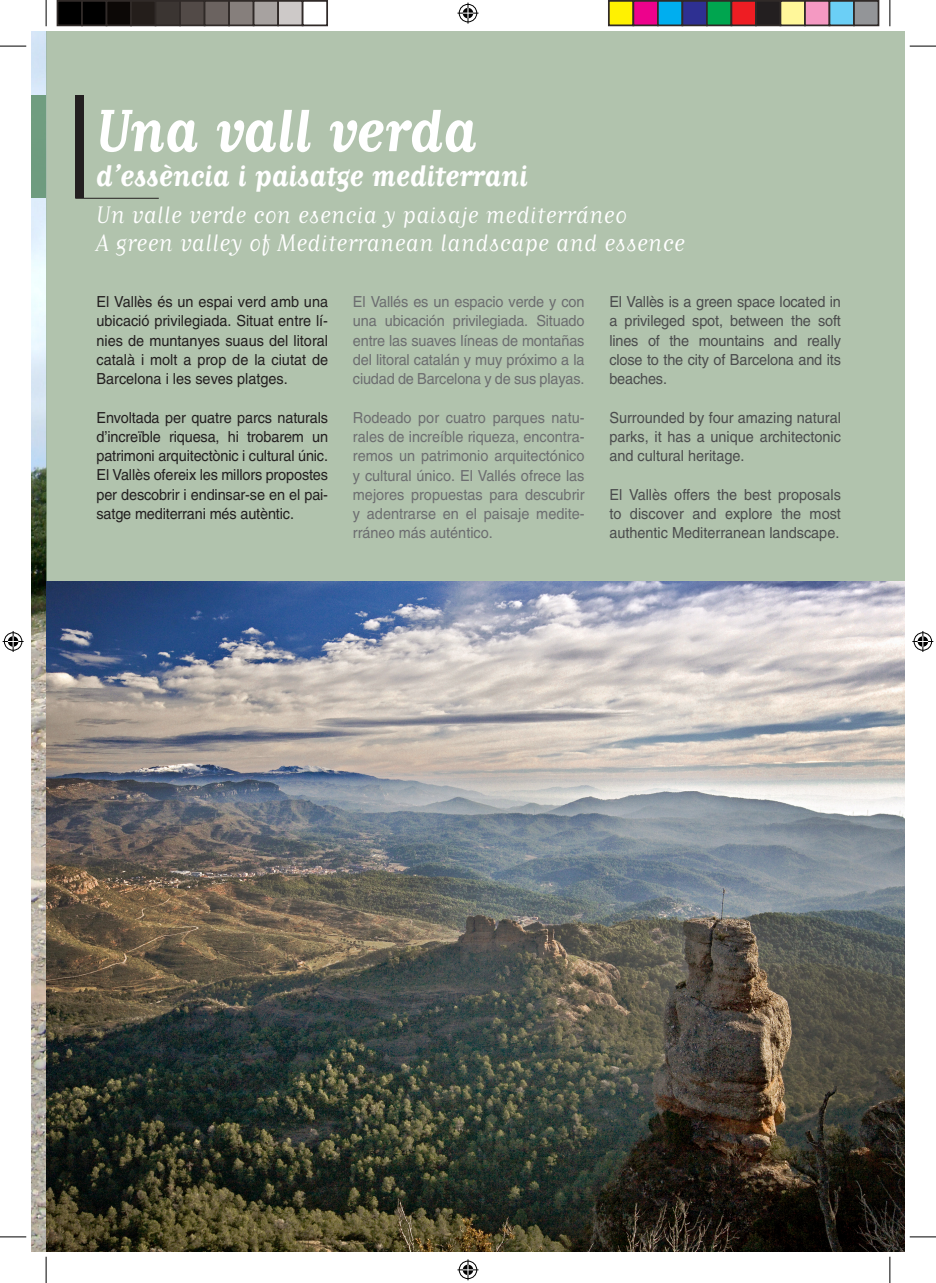
<style>
.page{position:relative;width:936px;height:1283px;background:#fff}
.page>*{position:absolute;margin:0;border:0;box-sizing:border-box;transform-origin:0 0}
.t1{font:700 70px "Matrix Script";color:#fff;scale:.94 1}
.t2{font:700 35px "Matrix Script";color:#fff;scale:.94 1}
.t3{font:28px/28px "Matrix Script";color:#fff}
.t4{font:15.22px/19.2px "Helvetica";letter-spacing:-.005em;color:#6c6d70;text-align:justify;scale:.95 1}
.t5{font:15.22px/19.2px "Helvetica";letter-spacing:-.005em;color:#231f20;text-align:justify;scale:.95 1}
.t6{font:15.22px/19.2px "Helvetica";color:#4b4c4d;text-align:justify;scale:.95 1}
</style>
<div class="page">
<img style="left:31px;top:31px;width:15px;height:1221px">
<div style="left:46px;top:31px;width:858px;height:551px;background:#b1c3ad"></div>
<div style="left:75px;top:96px;width:8px;height:102px;background:#231f20"></div>
<hr style="left:75px;top:198px;width:84px;height:1px;background:#231f20">
<img style="left:46px;top:582px;width:858px;height:670px">
<div style="left:31px;top:96px;width:15px;height:102px;background:#6f9c80"></div>
<svg style="left:0;top:46px;width:26px;height:1px"></svg>
<svg style="left:909px;top:46px;width:26px;height:1px"></svg>
<svg style="left:0;top:1236px;width:26px;height:1px"></svg>
<svg style="left:909px;top:1236px;width:26px;height:1px"></svg>
<svg style="left:46px;top:0;width:1px;height:26px"></svg>
<svg style="left:46px;top:1256px;width:1px;height:27px"></svg>
<svg style="left:889px;top:0;width:1px;height:26px"></svg>
<svg style="left:889px;top:1256px;width:1px;height:27px"></svg>
<svg style="left:457px;top:3px;width:21px;height:21px"></svg>
<svg style="left:457px;top:1259px;width:21px;height:21px"></svg>
<svg style="left:3px;top:631px;width:21px;height:21px"></svg>
<svg style="left:912px;top:631px;width:21px;height:21px"></svg>
<div style="left:57px;top:1px;width:25px;height:24px;background:#000"></div>
<div style="left:57px;top:0;width:26px;height:26px;border:2px solid #302a28"></div>
<div style="left:82px;top:1px;width:24px;height:24px;background:#000"></div>
<div style="left:81px;top:0;width:26px;height:26px;border:2px solid #302a28"></div>
<div style="left:106px;top:1px;width:25px;height:24px;background:#0c0806"></div>
<div style="left:106px;top:0;width:26px;height:26px;border:2px solid #302a28"></div>
<div style="left:131px;top:1px;width:24px;height:24px;background:#241e1b"></div>
<div style="left:130px;top:0;width:26px;height:26px;border:2px solid #302a28"></div>
<div style="left:155px;top:1px;width:25px;height:24px;background:#3b3532"></div>
<div style="left:155px;top:0;width:26px;height:26px;border:2px solid #302a28"></div>
<div style="left:180px;top:1px;width:24px;height:24px;background:#524a47"></div>
<div style="left:179px;top:0;width:26px;height:26px;border:2px solid #302a28"></div>
<div style="left:204px;top:1px;width:25px;height:24px;background:#6b6360"></div>
<div style="left:204px;top:0;width:26px;height:26px;border:2px solid #302a28"></div>
<div style="left:229px;top:1px;width:24px;height:24px;background:#867f7c"></div>
<div style="left:228px;top:0;width:26px;height:26px;border:2px solid #302a28"></div>
<div style="left:253px;top:1px;width:25px;height:24px;background:#a7a2a0"></div>
<div style="left:253px;top:0;width:26px;height:26px;border:2px solid #302a28"></div>
<div style="left:278px;top:1px;width:24px;height:24px;background:#cdc9c8"></div>
<div style="left:277px;top:0;width:26px;height:26px;border:2px solid #302a28"></div>
<div style="left:302px;top:0;width:26px;height:26px;border:2px solid #302a28"></div>
<div style="left:609px;top:1px;width:24px;height:24px;background:#fff101"></div>
<div style="left:608px;top:0;width:26px;height:26px;border:2px solid #302a28"></div>
<div style="left:633px;top:1px;width:25px;height:24px;background:#ed028c"></div>
<div style="left:632px;top:0;width:26px;height:26px;border:2px solid #302a28"></div>
<div style="left:658px;top:1px;width:24px;height:24px;background:#00aeef"></div>
<div style="left:657px;top:0;width:26px;height:26px;border:2px solid #302a28"></div>
<div style="left:682px;top:1px;width:25px;height:24px;background:#2e3092"></div>
<div style="left:681px;top:0;width:26px;height:26px;border:2px solid #302a28"></div>
<div style="left:707px;top:1px;width:24px;height:24px;background:#00a54f"></div>
<div style="left:706px;top:0;width:26px;height:26px;border:2px solid #302a28"></div>
<div style="left:731px;top:1px;width:25px;height:24px;background:#ee1d23"></div>
<div style="left:730px;top:0;width:26px;height:26px;border:2px solid #302a28"></div>
<div style="left:756px;top:1px;width:24px;height:24px;background:#231f20"></div>
<div style="left:755px;top:0;width:26px;height:26px;border:2px solid #302a28"></div>
<div style="left:780px;top:1px;width:25px;height:24px;background:#fff79a"></div>
<div style="left:779px;top:0;width:26px;height:26px;border:2px solid #302a28"></div>
<div style="left:805px;top:1px;width:24px;height:24px;background:#f499c2"></div>
<div style="left:804px;top:0;width:26px;height:26px;border:2px solid #302a28"></div>
<div style="left:829px;top:1px;width:25px;height:24px;background:#6bcff6"></div>
<div style="left:828px;top:0;width:26px;height:26px;border:2px solid #302a28"></div>
<div style="left:854px;top:1px;width:24px;height:24px;background:#939598"></div>
<div style="left:853px;top:0;width:26px;height:26px;border:2px solid #302a28"></div>
<h1 class="t1" style="left:96px;top:96px;width:407px">Una vall verda</h1>
<h2 class="t2" style="left:96px;top:158px;width:461px">d’essència i paisatge mediterrani</h2>
<h3 class="t3" style="left:96px;top:200px;width:590px">Un valle verde con esencia y paisaje mediterráneo<br>A green valley of Mediterranean landscape and essence</h3>
<p class="t5" style="left:96px;top:292px;width:245px">El Vallès és un espai verd amb una ubicació privilegiada. Situat entre lí&shy;nies de muntanyes suaus del litoral català i molt a prop de la ciutat de Barcelona i les seves platges.</p>
<p class="t5" style="left:96px;top:408px;width:245px">Envoltada per quatre parcs naturals d’increïble riquesa, hi trobarem un patrimoni arquitectònic i cultural únic.<br>El Vallès ofereix les millors propostes per descobrir i endinsar-se en el pai&shy;satge mediterrani més autèntic.</p>
<p class="t4" style="left:353px;top:292px;width:245px">El Vallés es un espacio verde y con una ubicación privilegiada. Situado entre las suaves líneas de montañas del litoral catalán y muy próximo a la ciudad de Barcelona y de sus playas.</p>
<p class="t4" style="left:353px;top:408px;width:245px">Rodeado por cuatro parques natu&shy;rales de increíble riqueza, encontra&shy;remos un patrimonio arquitectónico y cultural único. El Vallés ofrece las mejores propuestas para descubrir y adentrarse en el paisaje medite&shy;rráneo más auténtico.</p>
<p class="t6" style="left:609px;top:292px;width:245px">El Vallès is a green space located in a privileged spot, between the soft lines of the mountains and really close to the city of Barcelona and its beaches.</p>
<p class="t6" style="left:609px;top:408px;width:245px">Surrounded by four amazing natural parks, it has a unique architectonic and cultural heritage.</p>
<p class="t6" style="left:609px;top:485px;width:245px">El Vallès offers the best proposals to discover and explore the most authentic Mediterranean landscape.</p>
</div>
